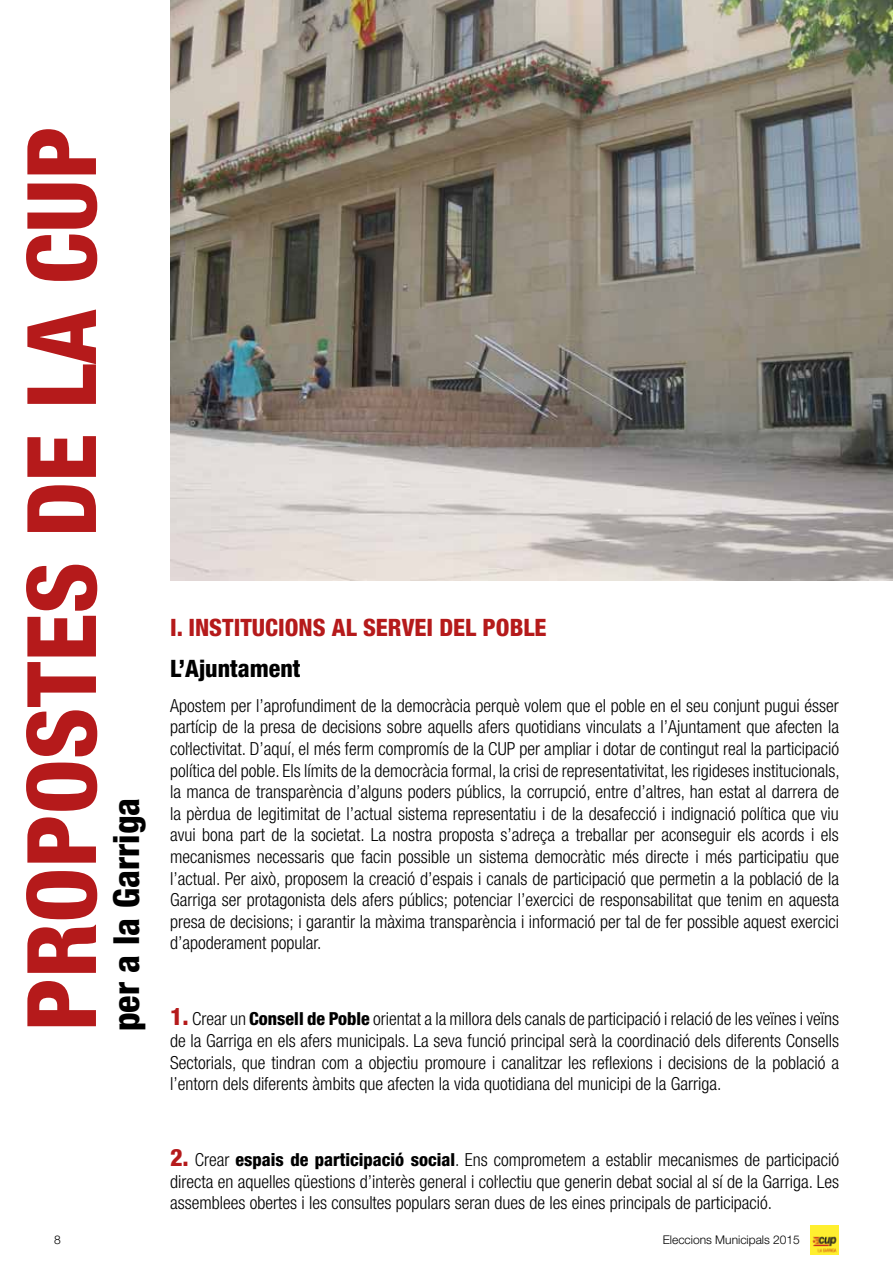
<style>
.page{position:relative;width:893px;height:1263px;background:#fff}
.page>*{position:absolute;margin:0;border:0;box-sizing:border-box;transform-origin:0 0}
.t1{font:800 condensed 96px "Helvetica Neue LT Pro";color:#b51a1b}
.t2{font:800 condensed 36px "Helvetica Neue LT Pro";color:#000}
.t3{font:800 condensed 24px "Helvetica Neue LT Pro";color:#b51a1b}
.t4{font:800 condensed 24px "Helvetica Neue LT Pro";color:#000}
.t5{font:300 condensed 18px/21.6px "Helvetica Neue LT Pro";color:#000;text-align:justify}
.t6{font:300 12px "Helvetica Neue LT Pro";color:#000}
.s1{font-weight:800;font-size:24px;color:#b51a1b}
.s2{font-weight:800}
</style>
<div class="page">
<img style="left:170px;top:0;width:723px;height:580px">
<img style="left:810px;top:1226px;width:29px;height:28px">
<h1 class="t1" style="left:2px;top:1031px;width:907px;rotate:-90deg">PROPOSTES DE LA CUP</h1>
<h2 class="t2" style="left:104px;top:1031px;width:235px;rotate:-90deg">per a la Garriga</h2>
<h3 class="t3" style="left:170px;top:612px;width:378px">I. INSTITUCIONS AL SERVEI DEL POBLE</h3>
<h3 class="t4" style="left:170px;top:654px;width:132px">L’Ajuntament</h3>
<p class="t5" style="left:170px;top:694px;width:671px">Apostem per l’aprofundiment de la democràcia perquè volem que el poble en el seu conjunt pugui ésser partícip de la presa de decisions sobre aquells afers quotidians vinculats a l’Ajuntament que afecten la coŀlectivitat. D’aquí, el més ferm compromís de la CUP per ampliar i dotar de contingut real la participació política del poble. Els límits de la democràcia formal, la crisi de representativitat, les rigideses institucionals, la manca de transparència d’alguns poders públics, la corrupció, entre d’altres, han estat al darrera de la pèrdua de legitimitat de l’actual sistema representatiu i de la desafecció i indignació política que viu avui bona part de la societat. La nostra proposta s’adreça a treballar per aconseguir els acords i els mecanismes necessaris que facin possible un sistema democràtic més directe i més participatiu que l’actual. Per això, proposem la creació d’espais i canals de participació que permetin a la població de la Garriga ser protagonista dels afers públics; potenciar l’exercici de responsabilitat que tenim en aquesta presa de decisions; i garantir la màxima transparència i informació per tal de fer possible aquest exercici d’apoderament popular.</p>
<p class="t5" style="left:170px;top:1008px;width:670px"><span class="s1">1.</span> Crear un <span class="s2">Consell de Poble</span> orientat a la millora dels canals de participació i relació de les veïnes i veïns de la Garriga en els afers municipals. La seva funció principal serà la coordinació dels diferents Consells Sectorials, que tindran com a objectiu promoure i canalitzar les reflexions i decisions de la població a l’entorn dels diferents àmbits que afecten la vida quotidiana del municipi de la Garriga.</p>
<p class="t5" style="left:170px;top:1149px;width:670px"><span class="s1">2.</span> Crear <span class="s2">espais de participació social</span>. Ens comprometem a establir mecanismes de participació directa en aquelles qüestions d’interès general i coŀlectiu que generin debat social al sí de la Garriga. Les assemblees obertes i les consultes populars seran dues de les eines principals de participació.</p>
<p class="t6" style="left:54px;top:1233px;width:8px">8</p>
<p class="t6" style="left:663px;top:1233px;width:139px">Eleccions Municipals 2015</p>
</div>
